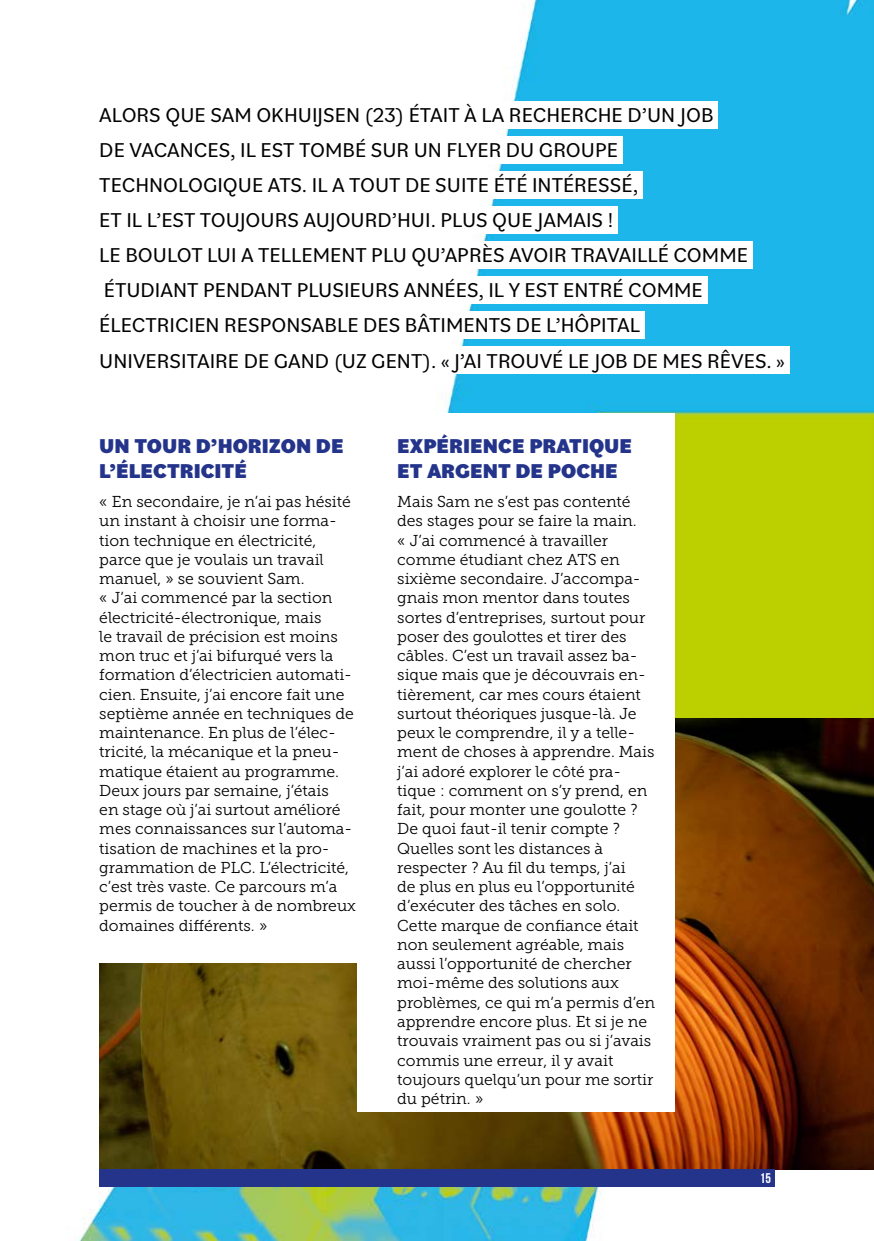
<style>
.page{position:relative;width:874px;height:1241px;background:#fff}
.page>*{position:absolute;margin:0;border:0;box-sizing:border-box;transform-origin:0 0}
.t1{font:21px/35px "Bilo";color:#000}
.t2{font:900 21px/25.2px "Bilo";color:#24348b}
.t3{font:15.75px/19.2px "Museo Slab 300";color:#000}
.t4{font:700 14px "Bebas Neue";color:#fff}
</style>
<div class="page">
<img style="left:79px;top:0;width:794px;height:1240px">
<img style="left:99px;top:718px;width:774px;height:450px">
<div style="left:52px;top:688px;width:346px;height:274px;background:#fff"></div>
<div style="left:357px;top:413px;width:318px;height:698px;background:#fff"></div>
<div style="left:99px;top:1168px;width:675px;height:18px;background:#24348b"></div>
<div style="left:95px;top:102px;width:622px;height:27px;background:#fff"></div>
<div style="left:95px;top:137px;width:527px;height:27px;background:#fff"></div>
<div style="left:95px;top:172px;width:547px;height:27px;background:#fff"></div>
<div style="left:95px;top:207px;width:522px;height:27px;background:#fff"></div>
<div style="left:95px;top:242px;width:657px;height:27px;background:#fff"></div>
<div style="left:95px;top:277px;width:612px;height:27px;background:#fff"></div>
<div style="left:95px;top:312px;width:549px;height:27px;background:#fff"></div>
<div style="left:95px;top:347px;width:694px;height:27px;background:#fff"></div>
<p class="t1" style="left:99px;top:97px;width:687px">ALORS QUE SAM OKHUIJSEN (23) ÉTAIT À LA RECHERCHE D’UN JOB<br>DE VACANCES, IL EST TOMBÉ SUR UN FLYER DU GROUPE TECHNOLOGIQUE ATS. IL A TOUT DE SUITE ÉTÉ INTÉRESSÉ,<br>ET IL L’EST TOUJOURS AUJOURD’HUI. PLUS QUE JAMAIS !<br>LE BOULOT LUI A TELLEMENT PLU QU’APRÈS AVOIR TRAVAILLÉ COMME ÉTUDIANT PENDANT PLUSIEURS ANNÉES, IL Y EST ENTRÉ COMME ÉLECTRICIEN RESPONSABLE DES BÂTIMENTS DE L’HÔPITAL UNIVERSITAIRE DE GAND (UZ GENT). « J’AI TROUVÉ LE JOB DE MES RÊVES. »</p>
<h1 class="t2" style="left:99px;top:432px;width:246px">UN TOUR D’HORIZON DE<br>L’ÉLECTRICITÉ</h1>
<p class="t3" style="left:99px;top:492px;width:258px">« En secondaire, je n’ai pas hésité un instant à choisir une forma&shy;tion technique en électricité, parce que je voulais un travail manuel, » se souvient Sam.<br>« J’ai commencé par la section électricité-électronique, mais<br>le travail de précision est moins mon truc et j’ai bifurqué vers la formation d’électricien automati&shy;cien. Ensuite, j’ai encore fait une septième année en techniques de maintenance. En plus de l’élec&shy;tricité, la mécanique et la pneu&shy;matique étaient au programme.<br>Deux jours par semaine, j’étais<br>en stage où j’ai surtout amélioré mes connaissances sur l’automa&shy;tisation de machines et la pro&shy;grammation de PLC. L’électricité, c’est très vaste. Ce parcours m’a permis de toucher à de nombreux domaines différents. »</p>
<h1 class="t2" style="left:397px;top:432px;width:236px">EXPÉRIENCE PRATIQUE<br>ET ARGENT DE POCHE</h1>
<p class="t3" style="left:397px;top:492px;width:259px">Mais Sam ne s’est pas contenté des stages pour se faire la main.<br>« J’ai commencé à travailler comme étudiant chez ATS en sixième secondaire. J’accompa&shy;gnais mon mentor dans toutes sortes d’entreprises, surtout pour poser des goulottes et tirer des câbles. C’est un travail assez ba&shy;sique mais que je découvrais en&shy;tièrement, car mes cours étaient surtout théoriques jusque-là. Je peux le comprendre, il y a telle&shy;ment de choses à apprendre. Mais j’ai adoré explorer le côté pra&shy;tique : comment on s’y prend, en fait, pour monter une goulotte ?<br>De quoi faut-il tenir compte ?<br>Quelles sont les distances à respecter ? Au fil du temps, j’ai<br>de plus en plus eu l’opportunité d’exécuter des tâches en solo.<br>Cette marque de confiance était non seulement agréable, mais aussi l’opportunité de chercher moi-même des solutions aux problèmes, ce qui m’a permis d’en apprendre encore plus. Et si je ne trouvais vraiment pas ou si j’avais commis une erreur, il y avait toujours quelqu’un pour me sortir du pétrin. »</p>
<p class="t4" style="left:759px;top:1170px;width:13px">15</p>
</div>
